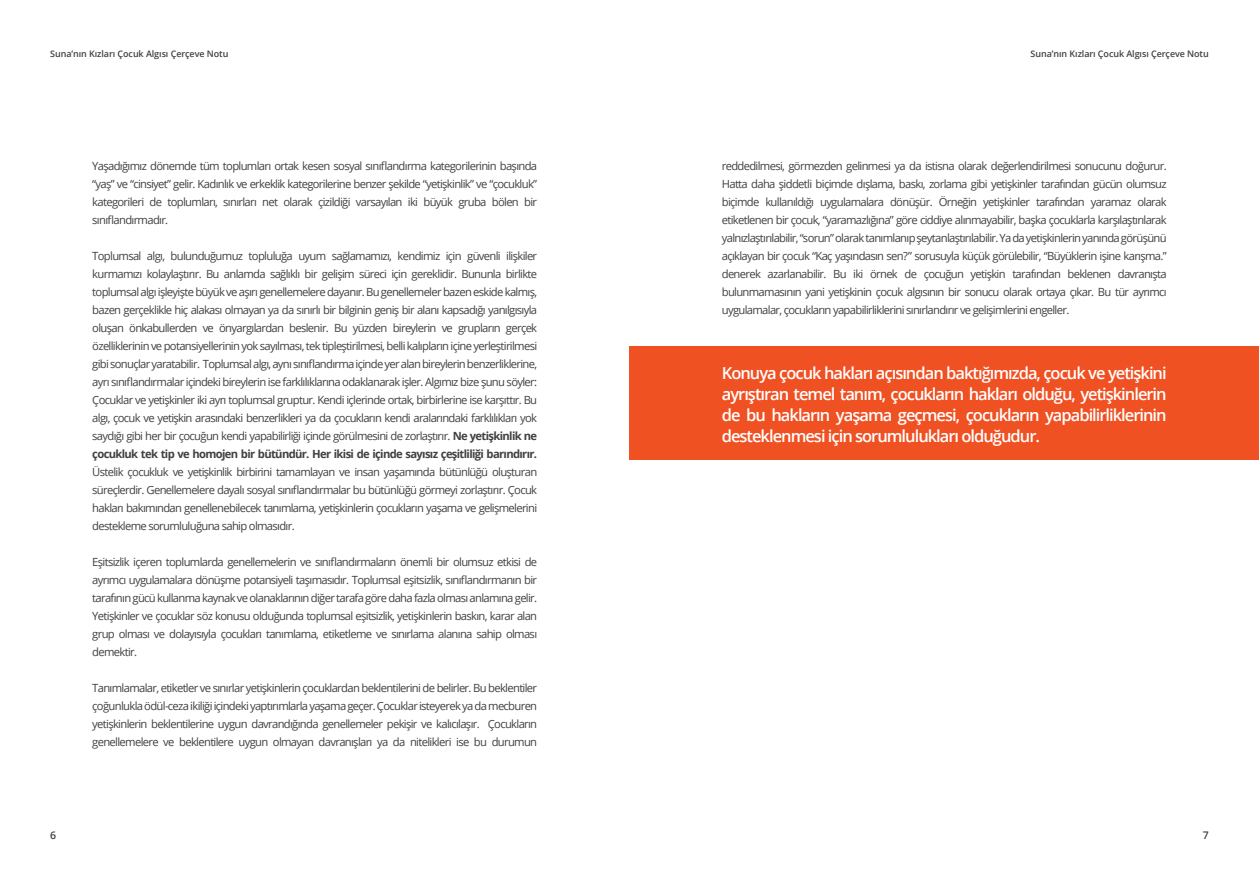
<style>
.page{position:relative;width:1259px;height:893px;background:#fff}
.page>*{position:absolute;margin:0;border:0;box-sizing:border-box;transform-origin:0 0}
.t1{font:600 16.5px/21px "Open Sans";letter-spacing:-.06em;color:#fff;text-align:justify}
.t2{font:11.25px/18px "Open Sans";letter-spacing:-.06em;color:#414042;text-align:justify}
.t3{font:600 10.5px "Open Sans";color:#414042}
.t4{font:600 9px "Open Sans";letter-spacing:-.01em;color:#414042}
.s1{font-weight:700}
</style>
<div class="page">
<div style="left:629px;top:347px;width:630px;height:113px;background:#f05123"></div>
<p class="t4" style="left:50px;top:48px;width:180px">Suna’nın Kızları Çocuk Algısı Çerçeve Notu</p>
<p class="t2" style="left:92px;top:157px;width:446px">Yaşadığımız dönemde tüm toplumları ortak kesen sosyal sınıflandırma kategorilerinin başında “yaş” ve “cinsiyet” gelir. Kadınlık ve erkeklik kategorilerine benzer şekilde “yetişkinlik” ve “çocukluk” kategorileri de toplumları, sınırları net olarak çizildiği varsayılan iki büyük gruba bölen bir sınıflandırmadır.</p>
<p class="t2" style="left:92px;top:247px;width:446px">Toplumsal algı, bulunduğumuz topluluğa uyum sağlamamızı, kendimiz için güvenli ilişkiler kurmamızı kolaylaştırır. Bu anlamda sağlıklı bir gelişim süreci için gereklidir. Bununla birlikte toplumsal algı işleyişte büyük ve aşırı genellemelere dayanır. Bu genellemeler bazen eskide kalmış, bazen gerçeklikle hiç alakası olmayan ya da sınırlı bir bilginin geniş bir alanı kapsadığı yanılgısıyla oluşan önkabullerden ve önyargılardan beslenir. Bu yüzden bireylerin ve grupların gerçek özelliklerinin ve potansiyellerinin yok sayılması, tek tipleştirilmesi, belli kalıpların içine yerleştirilmesi gibi sonuçlar yaratabilir. Toplumsal algı, aynı sınıflandırma içinde yer alan bireylerin benzerliklerine, ayrı sınıflandırmalar içindeki bireylerin ise farklılıklarına odaklanarak işler. Algımız bize şunu söyler:<br>Çocuklar ve yetişkinler iki ayrı toplumsal gruptur. Kendi içlerinde ortak, birbirlerine ise karşıttır. Bu algı, çocuk ve yetişkin arasındaki benzerlikleri ya da çocukların kendi aralarındaki farklılıkları yok saydığı gibi her bir çocuğun kendi yapabilirliği içinde görülmesini de zorlaştırır. <span class="s1">Ne yetişkinlik ne çocukluk tek tip ve homojen bir bütündür. Her ikisi de içinde sayısız çeşitliliği barındırır.</span></p>
<p class="t2" style="left:92px;top:463px;width:446px">Üstelik çocukluk ve yetişkinlik birbirini tamamlayan ve insan yaşamında bütünlüğü oluşturan süreçlerdir. Genellemelere dayalı sosyal sınıflandırmalar bu bütünlüğü görmeyi zorlaştırır. Çocuk hakları bakımından genellenebilecek tanımlama, yetişkinlerin çocukların yaşama ve gelişmelerini destekleme sorumluluğuna sahip olmasıdır.</p>
<p class="t2" style="left:92px;top:553px;width:446px">Eşitsizlik içeren toplumlarda genellemelerin ve sınıflandırmaların önemli bir olumsuz etkisi de ayrımcı uygulamalara dönüşme potansiyeli taşımasıdır. Toplumsal eşitsizlik, sınıflandırmanın bir tarafının gücü kullanma kaynak ve olanaklarının diğer tarafa göre daha fazla olması anlamına gelir.<br>Yetişkinler ve çocuklar söz konusu olduğunda toplumsal eşitsizlik, yetişkinlerin baskın, karar alan grup olması ve dolayısıyla çocukları tanımlama, etiketleme ve sınırlama alanına sahip olması demektir.</p>
<p class="t2" style="left:92px;top:679px;width:446px">Tanımlamalar, etiketler ve sınırlar yetişkinlerin çocuklardan beklentilerini de belirler. Bu beklentiler çoğunlukla ödül-ceza ikiliği içindeki yaptırımlarla yaşama geçer. Çocuklar isteyerek ya da mecburen yetişkinlerin beklentilerine uygun davrandığında genellemeler pekişir ve kalıcılaşır. Çocukların genellemelere ve beklentilere uygun olmayan davranışları ya da nitelikleri ise bu durumun</p>
<p class="t4" style="left:1030px;top:48px;width:180px">Suna’nın Kızları Çocuk Algısı Çerçeve Notu</p>
<p class="t2" style="left:722px;top:157px;width:446px">reddedilmesi, görmezden gelinmesi ya da istisna olarak değerlendirilmesi sonucunu doğurur.<br>Hatta daha şiddetli biçimde dışlama, baskı, zorlama gibi yetişkinler tarafından gücün olumsuz biçimde kullanıldığı uygulamalara dönüşür. Örneğin yetişkinler tarafından yaramaz olarak etiketlenen bir çocuk, “yaramazlığına” göre ciddiye alınmayabilir, başka çocuklarla karşılaştırılarak yalnızlaştırılabilir, “sorun” olarak tanımlanıp şeytanlaştırılabilir. Ya da yetişkinlerin yanında görüşünü açıklayan bir çocuk “Kaç yaşındasın sen?” sorusuyla küçük görülebilir, “Büyüklerin işine karışma.” denerek azarlanabilir. Bu iki örnek de çocuğun yetişkin tarafından beklenen davranışta bulunmamasının yani yetişkinin çocuk algısının bir sonucu olarak ortaya çıkar. Bu tür ayrımcı uygulamalar, çocukların yapabilirliklerini sınırlandırır ve gelişimlerini engeller.</p>
<p class="t1" style="left:722px;top:362px;width:446px">Konuya çocuk hakları açısından baktığımızda, çocuk ve yetişkini ayrıştıran temel tanım, çocukların hakları olduğu, yetişkinlerin de bu hakların yaşama geçmesi, çocukların yapabilirliklerinin desteklenmesi için sorumlulukları olduğudur.</p>
<p class="t3" style="left:50px;top:828px;width:7px">6</p>
<p class="t3" style="left:1202px;top:828px;width:7px">7</p>
</div>
